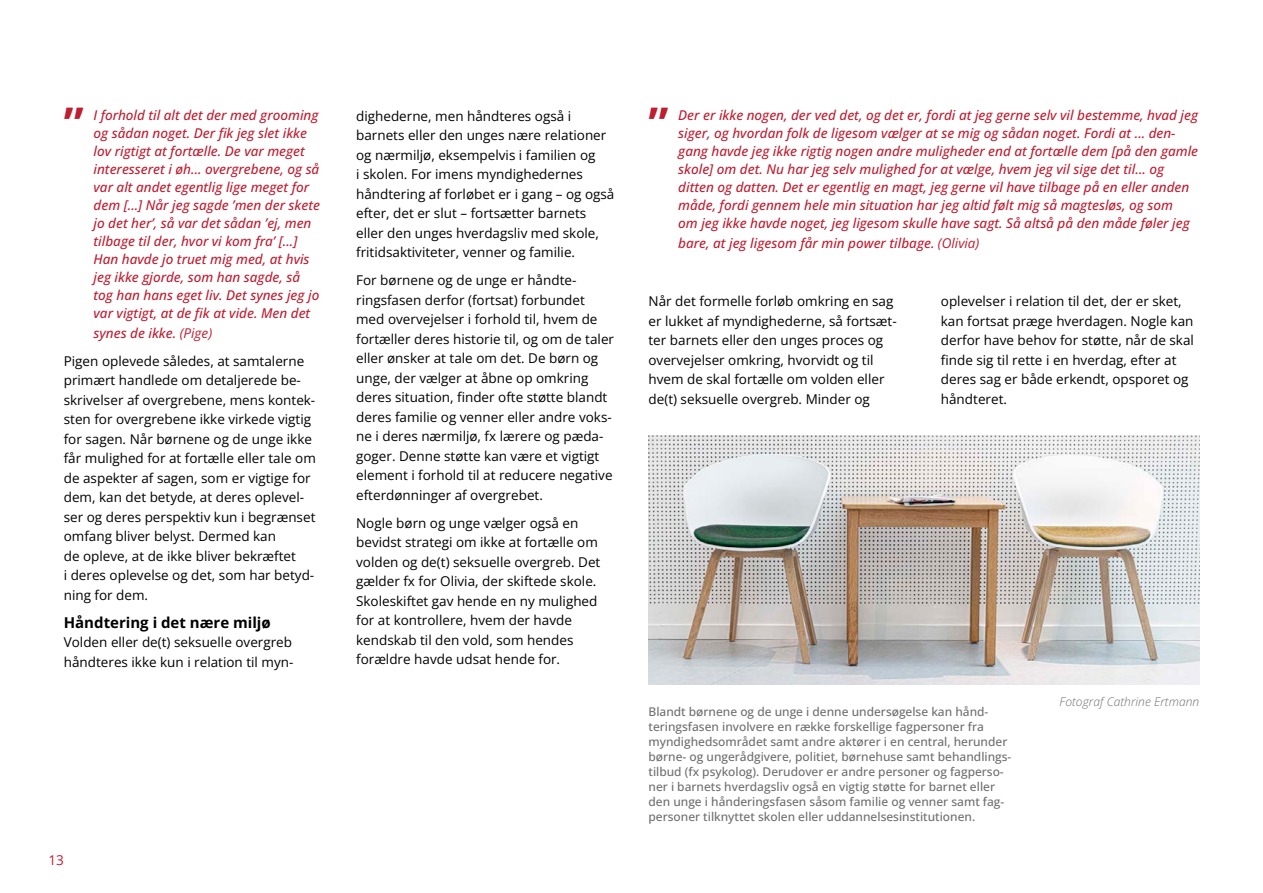
<style>
.page{position:relative;width:1263px;height:893px;background:#fff}
.page>*{position:absolute;margin:0;border:0;box-sizing:border-box;transform-origin:0 0}
.t1{font:700 45px "Open Sans";color:#bf1d30}
.t2{font:700 15px "Open Sans";color:#000}
.t3{font:13.5px/19.5px "Open Sans";color:#000}
.t4{font:italic 500 13.5px/18px "Open Sans";color:#bf1d30}
.t5{font:13.5px "Open Sans Regular 2";color:#000}
.t6{font:13.5px "Open Sans";color:#bf1d30}
.t7{font:500 12px/15px "Open Sans";color:#6e6e6e}
.t8{font:italic 300 12px "Open Sans";color:#6e6e6e}
.s1{font-family:"Open Sans Medium Italic 2";font-weight:400;font-style:normal}
.s2{font-weight:400}
.s3{font-family:"Open Sans Regular 2"}
</style>
<div class="page">
<img style="left:648px;top:435px;width:551px;height:250px">
<p class="t1" style="left:64px;top:92px;width:22px">”</p>
<p class="t4" style="left:94px;top:106px;width:228px">I forhold til alt det der med grooming <span class="s1">og sådan noget. Der fik jeg slet ikke </span>lov rigtigt at fortælle. De var meget interesseret i øh… overgrebene, og så var alt andet egentlig lige meget for dem […] Når jeg sagde ’men der skete jo det her’, så var det sådan ’ej, men tilbage til der, hvor vi kom fra’ […] Han havde jo truet mig med, at hvis jeg ikke gjorde, som han sagde, så tog han hans eget liv. Det synes jeg jo <span class="s1">var vigtigt, at de fik at vide. Men det</span></p>
<p class="t4" style="left:94px;top:324px;width:120px">synes de ikke. <span class="s2">(Pige)</span></p>
<p class="t3" style="left:64px;top:351px;width:254px">Pigen oplevede således, at samtalerne primært handlede om detaljerede be&shy;skrivelser af overgrebene, mens kontek&shy;sten for overgrebene ikke virkede vigtig for sagen. Når børnene og de unge ikke får mulighed for at fortælle eller tale om de aspekter af sagen, som er vigtige for dem, kan det betyde, at deres oplevel&shy;ser og deres perspektiv kun i begrænset omfang bliver belyst. Dermed kan<br>de opleve, at de ikke bliver bekræftet<br>i deres oplevelse og det, som har betyd&shy;ning for dem.</p>
<h2 class="t2" style="left:64px;top:612px;width:209px">Håndtering i det nære miljø</h2>
<p class="t3" style="left:64px;top:632px;width:231px">Volden eller de(t) seksuelle overgreb håndteres ikke kun i relation til myn-</p>
<p class="t6" style="left:48px;top:851px;width:17px">13</p>
<p class="t3" style="left:356px;top:106px;width:260px">dighederne, men håndteres også i barnets eller den unges nære relationer og nærmiljø, eksempelvis i familien og<br>i skolen. For imens myndighedernes håndtering af forløbet er i gang – og også efter, det er slut – fortsætter barnets eller den unges hverdagsliv med skole, fritidsaktiviteter, venner og familie.</p>
<p class="t3" style="left:356px;top:270px;width:259px">For børnene og de unge er håndte&shy;ringsfasen derfor (fortsat) forbundet med overvejelser i forhold til, hvem de fortæller deres historie til, og om de taler eller ønsker at tale om det. De børn og unge, der vælger at åbne op omkring <span class="s3">deres situation, finder ofte støtte blandt </span>deres familie og venner eller andre voks&shy;ne i deres nærmiljø, fx lærere og pæda&shy;goger. Denne støtte kan være et vigtigt element i forhold til at reducere negative efterdønninger af overgrebet.</p>
<p class="t3" style="left:356px;top:513px;width:246px">Nogle børn og unge vælger også en bevidst strategi om ikke at fortælle om volden og de(t) seksuelle overgreb. Det gælder fx for Olivia, der skiftede skole.<br>Skoleskiftet gav hende en ny mulighed for at kontrollere, hvem der havde kendskab til den vold, som hendes forældre havde udsat hende for.</p>
<p class="t1" style="left:648px;top:92px;width:22px">”</p>
<p class="t4" style="left:678px;top:106px;width:521px">Der er ikke nogen, der ved det, og det er, fordi at jeg gerne selv vil bestemme, hvad jeg siger, og hvordan folk de ligesom vælger at se mig og sådan noget. Fordi at … den&shy;gang havde jeg ikke rigtig nogen andre muligheder end at fortælle dem [på den gamle skole] om det. Nu har jeg selv mulighed for at vælge, hvem jeg vil sige det til… og ditten og datten. Det er egentlig en magt, jeg gerne vil have tilbage på en eller anden måde, fordi gennem hele min situation har jeg altid følt mig så magtesløs, og som<br>om jeg ikke havde noget, jeg ligesom skulle have sagt. Så altså på den måde føler jeg</p>
<p class="t4" style="left:678px;top:234px;width:303px">bare, at jeg ligesom får min power tilbage. <span class="s2">(Olivia)</span></p>
<p class="t3" style="left:648px;top:291px;width:246px">Når det formelle forløb omkring en sag</p>
<p class="t3" style="left:941px;top:291px;width:242px">oplevelser i relation til det, der er sket,</p>
<p class="t3" style="left:648px;top:311px;width:250px">er lukket af myndighederne, så fortsæt-</p>
<p class="t3" style="left:941px;top:311px;width:254px">kan fortsat præge hverdagen. Nogle kan</p>
<p class="t3" style="left:648px;top:330px;width:236px">ter barnets eller den unges proces og</p>
<p class="t3" style="left:941px;top:330px;width:255px">derfor have behov for støtte, når de skal</p>
<p class="t3" style="left:648px;top:350px;width:227px">overvejelser omkring, hvorvidt og til</p>
<p class="t5" style="left:941px;top:351px;width:237px">finde sig til rette i en hverdag, efter at</p>
<p class="t3" style="left:648px;top:369px;width:238px">hvem de skal fortælle om volden eller</p>
<p class="t3" style="left:941px;top:369px;width:249px">deres sag er både erkendt, opsporet og</p>
<p class="t3" style="left:648px;top:389px;width:223px">de(t) seksuelle overgreb. Minder og</p>
<p class="t3" style="left:941px;top:389px;width:68px">håndteret.</p>
<p class="t7" style="left:648px;top:704px;width:364px">Blandt børnene og de unge i denne undersøgelse kan hånd&shy;teringsfasen involvere en række forskellige fagpersoner fra myndighedsområdet samt andre aktører i en central, herunder børne- og ungerådgivere, politiet, børnehuse samt behandlings&shy;tilbud (fx psykolog). Derudover er andre personer og fagperso&shy;ner i barnets hverdagsliv også en vigtig støtte for barnet eller den unge i hånderingsfasen såsom familie og venner samt fag&shy;personer tilknyttet skolen eller uddannelsesinstitutionen.</p>
<p class="t8" style="left:1059px;top:693px;width:141px">Fotograf Cathrine Ertmann</p>
</div>
